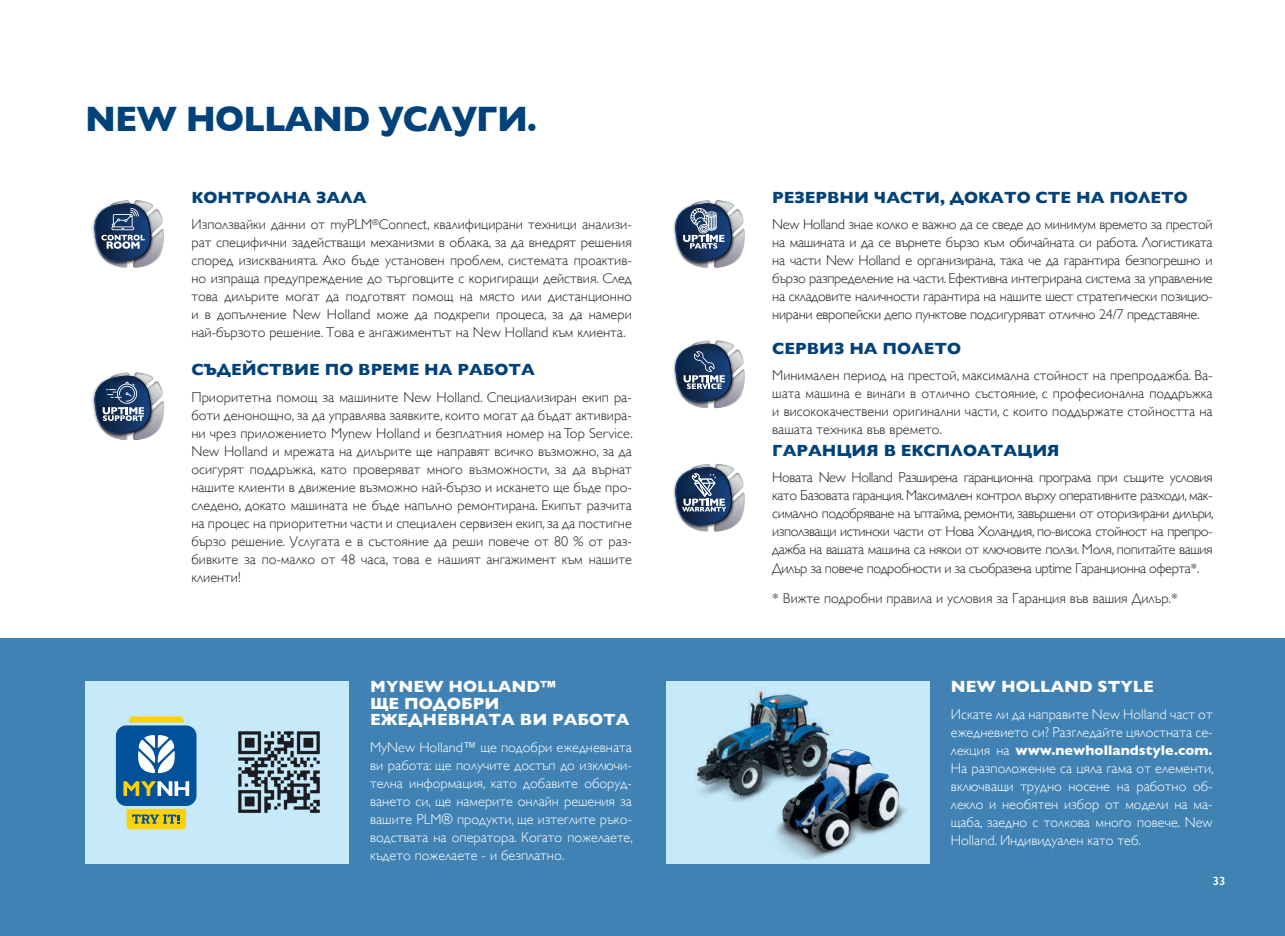
<style>
.page{position:relative;width:1285px;height:936px;background:#fff}
.page>*{position:absolute;margin:0;border:0;box-sizing:border-box;transform-origin:0 0}
.t1{font:700 36px "Gill Sans";letter-spacing:-.025em;color:#004279;scale:.95 1}
.t2{font:700 16.5px "Gill Sans";color:#004279}
.t3{font:700 16.5px/16.5px "Gill Sans";color:#fff}
.t4{font:300 14.25px/18px "Gill Sans";color:#231f20;text-align:justify}
.t5{font:300 14.25px/18px "Gill Sans";color:#fff;text-align:justify}
.t6{font:600 12px "Gill Sans";color:#fff}
.s1{font-weight:700}
</style>
<div class="page">
<hr style="left:0;top:0;width:1px;height:935px;background:#c6eafa">
<div style="left:0;top:638px;width:1284px;height:297px;background:#4082b4"></div>
<div style="left:85px;top:680px;width:264px;height:183px;background:#c6eafa"></div>
<svg style="left:92px;top:200px;width:72px;height:68px"></svg>
<svg style="left:92px;top:372px;width:72px;height:69px"></svg>
<svg style="left:673px;top:200px;width:72px;height:68px"></svg>
<svg style="left:673px;top:340px;width:72px;height:69px"></svg>
<svg style="left:673px;top:464px;width:72px;height:68px"></svg>
<div style="left:116px;top:725px;width:80px;height:80px;background:#01519b;border-radius:10px"></div>
<svg style="left:129px;top:716px;width:55px;height:6px"></svg>
<svg style="left:127px;top:808px;width:59px;height:21px"></svg>
<svg style="left:138px;top:735px;width:37px;height:38px"></svg>
<svg style="left:123px;top:781px;width:66px;height:14px"></svg>
<img style="left:238px;top:731px;width:82px;height:82px">
<div style="left:665px;top:680px;width:264px;height:183px;background:#c6eafa"></div>
<img style="left:694px;top:687px;width:139px;height:114px">
<img style="left:696px;top:692px;width:63px;height:100px">
<img style="left:764px;top:740px;width:143px;height:119px">
<h1 class="t1" style="left:85px;top:90px;width:477px">NEW HOLLAND УСЛУГИ.</h1>
<p class="t2" style="left:191px;top:184px;width:176px">КОНТРОЛНА ЗАЛА</p>
<p class="t4" style="left:191px;top:215px;width:442px">Използвайки данни от myPLM<sup>®</sup>Connect, квалифицирани техници анализи&shy;рат специфични задействащи механизми в облака, за да внедрят решения според изискванията. Ако бъде установен проблем, системата проактив&shy;но изпраща предупреждение до търговците с коригиращи действия. След това дилърите могат да подготвят помощ на място или дистанционно и в допълнение New Holland може да подкрепи процеса, за да намери най-бързото решение. Това е ангажиментът на New Holland към клиента.</p>
<p class="t2" style="left:191px;top:356px;width:345px">СЪДЕЙСТВИЕ ПО ВРЕМЕ НА РАБОТА</p>
<p class="t4" style="left:191px;top:387px;width:443px">Приоритетна помощ за машините New Holland. Специализиран екип ра&shy;боти денонощно, за да управлява заявките, които могат да бъдат активира&shy;ни чрез приложението Mynew Holland и безплатния номер на Top Service.<br>New Holland и мрежата на дилърите ще направят всичко възможно, за да осигурят поддръжка, като проверяват много възможности, за да върнат нашите клиенти в движение възможно най-бързо и искането ще бъде про&shy;следено, докато машината не бъде напълно ремонтирана. Екипът разчита на процес на приоритетни части и специален сервизен екип, за да постигне бързо решение. Услугата е в състояние да реши повече от 80 % от раз&shy;бивките за по-малко от 48 часа, това е нашият ангажимент към нашите клиенти!</p>
<p class="t3" style="left:370px;top:677px;width:261px">MYNEW HOLLAND™<br>ЩЕ ПОДОБРИ<br>ЕЖЕДНЕВНАТА ВИ РАБОТА</p>
<p class="t5" style="left:370px;top:737px;width:264px">MyNew Holland™ ще подобри ежедневната ви работа: ще получите достъп до изключи&shy;телна информация, като добавите оборуд&shy;ването си, ще намерите онлайн решения за вашите PLM® продукти, ще изтеглите ръко&shy;водствата на оператора. Когато пожелаете, където пожелаете - и безплатно.</p>
<p class="t2" style="left:772px;top:184px;width:417px">РЕЗЕРВНИ ЧАСТИ, ДОКАТО СТЕ НА ПОЛЕТО</p>
<p class="t4" style="left:772px;top:215px;width:442px">New Holland знае колко е важно да се сведе до минимум времето за престой на машината и да се върнете бързо към обичайната си работа. Логистиката на части New Holland е организирана, така че да гарантира безпогрешно и бързо разпределение на части. Ефективна интегрирана система за управление на складовите наличности гарантира на нашите шест стратегически позицио&shy;нирани европейски депо пунктове подсигуряват отлично 24/7 представяне.</p>
<p class="t2" style="left:772px;top:335px;width:190px">СЕРВИЗ НА ПОЛЕТО</p>
<p class="t4" style="left:772px;top:366px;width:442px">Минимален период на престой, максимална стойност на препродажба. Ва&shy;шата машина е винаги в отлично състояние, с професионална поддръжка и висококачествени оригинални части, с които поддържате стойността на вашата техника във времето.</p>
<p class="t2" style="left:772px;top:437px;width:289px">ГАРАНЦИЯ В ЕКСПЛОАТАЦИЯ</p>
<p class="t4" style="left:772px;top:468px;width:443px">Новата New Holland Разширена гаранционна програма при същите условия като Базовата гаранция. Максимален контрол върху оперативните разходи, мак&shy;симално подобряване на ъптайма, ремонти, завършени от оторизирани дилъри, използващи истински части от Нова Холандия, по-висока стойност на препро&shy;дажба на вашата машина са някои от ключовите ползи. Моля, попитайте вашия Дилър за повече подробности и за съобразена uptime Гаранционна оферта*.</p>
<p class="t4" style="left:772px;top:589px;width:407px">* Вижте подробни правила и условия за Гаранция във вашия Дилър.*</p>
<p class="t3" style="left:950px;top:677px;width:204px">NEW HOLLAND STYLE</p>
<p class="t5" style="left:950px;top:704px;width:264px">Искате ли да направите New Holland част от ежедневието си? Разгледайте цялостната се&shy;лекция на <span class="s1">www.newhollandstyle.com.<br></span>На разположение са цяла гама от елементи, включващи трудно носене на работно об&shy;лекло и необятен избор от модели на ма&shy;щаба, заедно с толкова много повече. New Holland. Индивидуален като теб.</p>
<p class="t6" style="left:1212px;top:873px;width:14px">33</p>
</div>
